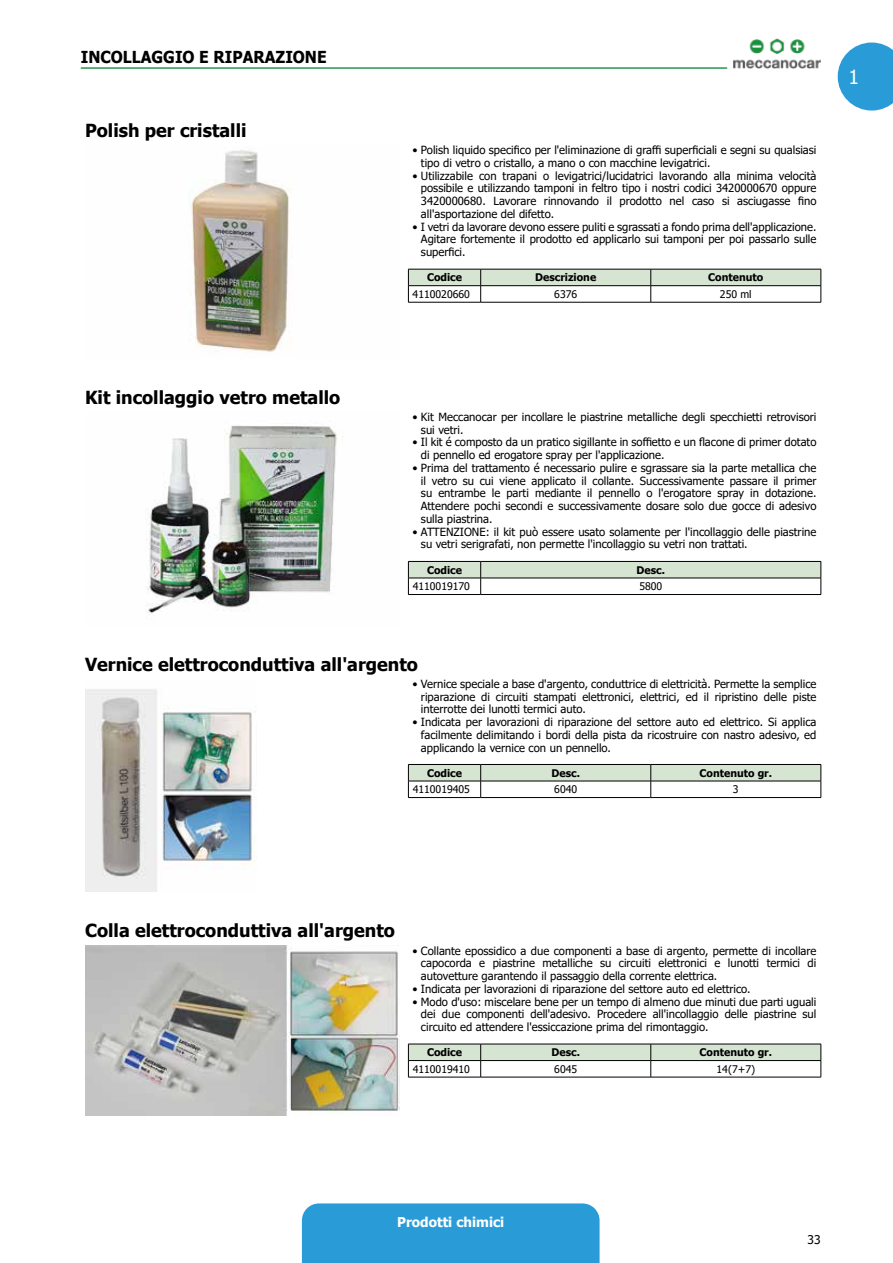
<style>
.page{position:relative;width:893px;height:1263px;background:#fff}
.page>*{position:absolute;margin:0;border:0;box-sizing:border-box;transform-origin:0 0}
.t1{font:19.5px "Tahoma";color:#fff}
.t2{font:700 18px "Tahoma";color:#000}
.t3{font:700 16.5px "Tahoma";color:#000;scale:.95 1}
.t4{font:700 13.5px "Tahoma";color:#fff}
.t5{font:12px "Tahoma";color:#000}
.t6{font:11.25px/12.8px "Tahoma";color:#000;text-align:justify}
.t7{font:700 10.5px "Tahoma";color:#000}
.t8{font:10.5px "Tahoma";color:#000}
</style>
<div class="page">
<div style="left:302px;top:1203px;width:298px;height:60px;background:#299cd8"></div>
<svg style="left:838px;top:43px;width:55px;height:68px;background:#4aabde"></svg>
<img style="left:733px;top:38px;width:88px;height:31px">
<hr style="left:81px;top:67px;width:646px;height:2px;background:#28974e">
<img style="left:189px;top:150px;width:102px;height:202px">
<svg style="left:408px;top:269px;width:414px;height:33px"></svg>
<hr style="left:408px;top:302px;width:73px;height:1px;background:#000">
<hr style="left:481px;top:302px;width:170px;height:1px;background:#000">
<hr style="left:651px;top:302px;width:170px;height:1px;background:#000">
<img style="left:145px;top:425px;width:199px;height:191px">
<svg style="left:408px;top:561px;width:414px;height:33px"></svg>
<hr style="left:408px;top:594px;width:73px;height:1px;background:#000">
<hr style="left:481px;top:594px;width:340px;height:1px;background:#000">
<img style="left:85px;top:689px;width:170px;height:203px">
<svg style="left:408px;top:764px;width:414px;height:33px"></svg>
<hr style="left:408px;top:797px;width:73px;height:1px;background:#000">
<hr style="left:481px;top:797px;width:170px;height:1px;background:#000">
<hr style="left:651px;top:797px;width:170px;height:1px;background:#000">
<img style="left:85px;top:946px;width:315px;height:169px">
<svg style="left:408px;top:1044px;width:414px;height:33px"></svg>
<hr style="left:408px;top:1077px;width:73px;height:1px;background:#000">
<hr style="left:481px;top:1077px;width:170px;height:1px;background:#000">
<hr style="left:651px;top:1077px;width:170px;height:1px;background:#000">
<h3 class="t3" style="left:81px;top:45px;width:56px">Incollagg</h3>
<h3 class="t3" style="left:175px;top:45px;width:161px">io e riparazione</h3>
<h2 class="t2" style="left:85px;top:118px;width:163px">Polish per cristalli</h2>
<p class="t6" style="left:421px;top:144px;width:397px;text-indent:-9px">• Polish liquido specifico per l'eliminazione di graffi superficiali e segni su qualsiasi tipo di vetro o cristallo, a mano o con macchine levigatrici.</p>
<p class="t6" style="left:421px;top:170px;width:397px;text-indent:-9px">• Utilizzabile con trapani o levigatrici/lucidatrici lavorando alla minima velocità possibile e utilizzando tamponi in feltro tipo i nostri codici 3420000670 oppure 3420000680. Lavorare rinnovando il prodotto nel caso si asciugasse fino all'asportazione del difetto.</p>
<p class="t6" style="left:421px;top:221px;width:397px;text-indent:-9px">• I vetri da lavorare devono essere puliti e sgrassati a fondo prima dell'applicazione.<br>Agitare fortemente il prodotto ed applicarlo sui tamponi per poi passarlo sulle superfici.</p>
<p class="t7" style="left:427px;top:270px;width:37px">Codice</p>
<p class="t7" style="left:535px;top:270px;width:62px">Descrizione</p>
<p class="t7" style="left:708px;top:270px;width:57px">Contenuto</p>
<p class="t8" style="left:413px;top:287px;width:59px">4110020660</p>
<p class="t8" style="left:554px;top:287px;width:24px">6376</p>
<p class="t8" style="left:720px;top:287px;width:33px">250 ml</p>
<h1 class="t1" style="left:848px;top:64px;width:12px">1</h1>
<h2 class="t2" style="left:85px;top:385px;width:257px">Kit incollaggio vetro metallo</h2>
<p class="t6" style="left:421px;top:411px;width:397px;text-indent:-9px">• Kit Meccanocar per incollare le piastrine metalliche degli specchietti retrovisori sui vetri.</p>
<p class="t6" style="left:421px;top:437px;width:397px;text-indent:-9px">• Il kit é composto da un pratico sigillante in soffietto e un flacone di primer dotato di pennello ed erogatore spray per l'applicazione.</p>
<p class="t6" style="left:421px;top:462px;width:397px;text-indent:-9px">• Prima del trattamento é necessario pulire e sgrassare sia la parte metallica che il vetro su cui viene applicato il collante. Successivamente passare il primer su entrambe le parti mediante il pennello o l'erogatore spray in dotazione.<br>Attendere pochi secondi e successivamente dosare solo due gocce di adesivo sulla piastrina.</p>
<p class="t6" style="left:421px;top:526px;width:397px;text-indent:-9px">• ATTENZIONE: il kit può essere usato solamente per l'incollaggio delle piastrine su vetri serigrafati, non permette l'incollaggio su vetri non trattati.</p>
<p class="t7" style="left:427px;top:562px;width:37px">Codice</p>
<p class="t7" style="left:637px;top:562px;width:30px">Desc.</p>
<p class="t8" style="left:413px;top:579px;width:59px">4110019170</p>
<p class="t8" style="left:639px;top:579px;width:24px">5800</p>
<h2 class="t2" style="left:85px;top:651px;width:334px">Vernice elettroconduttiva all'argento</h2>
<p class="t6" style="left:421px;top:678px;width:397px;text-indent:-9px">• Vernice speciale a base d'argento, conduttrice di elettricità. Permette la semplice riparazione di circuiti stampati elettronici, elettrici, ed il ripristino delle piste interrotte dei lunotti termici auto.</p>
<p class="t6" style="left:421px;top:716px;width:397px;text-indent:-9px">• Indicata per lavorazioni di riparazione del settore auto ed elettrico. Si applica facilmente delimitando i bordi della pista da ricostruire con nastro adesivo, ed applicando la vernice con un pennello.</p>
<p class="t7" style="left:427px;top:765px;width:37px">Codice</p>
<p class="t7" style="left:551px;top:765px;width:30px">Desc.</p>
<p class="t7" style="left:699px;top:765px;width:74px">Contenuto gr.</p>
<p class="t8" style="left:413px;top:782px;width:59px">4110019405</p>
<p class="t8" style="left:554px;top:782px;width:24px">6040</p>
<p class="t8" style="left:733px;top:782px;width:7px">3</p>
<h2 class="t2" style="left:85px;top:918px;width:311px">Colla elettroconduttiva all'argento</h2>
<p class="t6" style="left:421px;top:945px;width:397px;text-indent:-9px">• Collante epossidico a due componenti a base di argento, permette di incollare capocorda e piastrine metalliche su circuiti elettronici e lunotti termici di autovetture garantendo il passaggio della corrente elettrica.</p>
<p class="t6" style="left:412px;top:983px;width:340px">• Indicata per lavorazioni di riparazione del settore auto ed elettrico.</p>
<p class="t6" style="left:421px;top:996px;width:397px;text-indent:-9px">• Modo d'uso: miscelare bene per un tempo di almeno due minuti due parti uguali dei due componenti dell'adesivo. Procedere all'incollaggio delle piastrine sul circuito ed attendere l'essiccazione prima del rimontaggio.</p>
<p class="t7" style="left:427px;top:1045px;width:37px">Codice</p>
<p class="t7" style="left:551px;top:1045px;width:30px">Desc.</p>
<p class="t7" style="left:699px;top:1045px;width:74px">Contenuto gr.</p>
<p class="t8" style="left:413px;top:1062px;width:59px">4110019410</p>
<p class="t8" style="left:554px;top:1062px;width:24px">6045</p>
<p class="t8" style="left:716px;top:1062px;width:40px">14(7+7)</p>
<p class="t4" style="left:397px;top:1212px;width:109px">Prodotti chimici</p>
<p class="t5" style="left:808px;top:1231px;width:15px">33</p>
</div>
